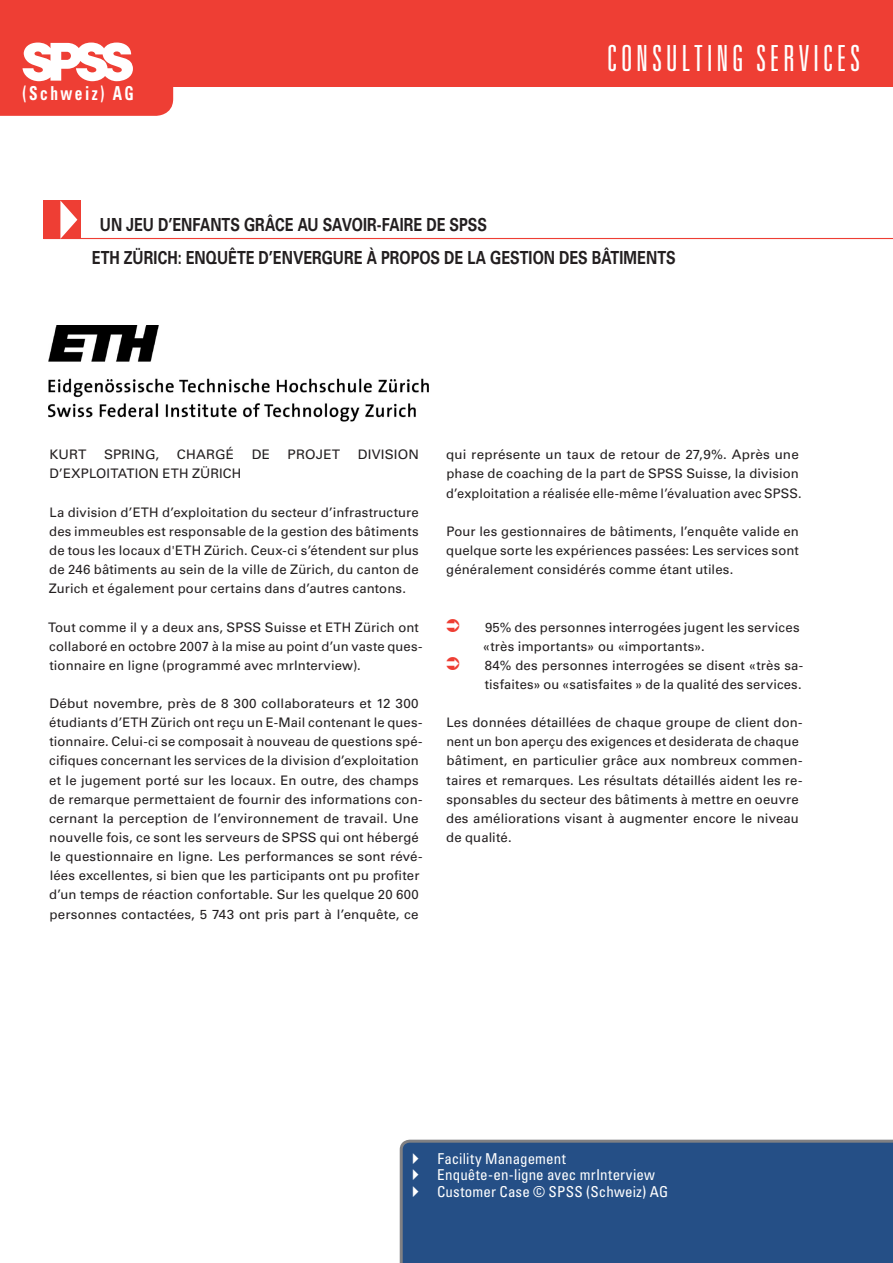
<style>
.page{position:relative;width:893px;height:1263px;background:#fff}
.page>*{position:absolute;margin:0;border:0;box-sizing:border-box;transform-origin:0 0}
.t1{font:300 ultra-condensed 36px "Univers LT Std";letter-spacing:.105em;color:#fff}
.t2{font:700 condensed 19.2px "Univers LT Std";letter-spacing:.16em;color:#fff;scale:.8 1}
.Haupttitel{font:700 18px "Univers LT Std";color:#231f20;scale:.8 1}
.t3{font:condensed 15px "Univers LT Std";letter-spacing:.01em;color:#fff}
.Brottext_normal{font:13.2px/19.2px "Univers LT Std";letter-spacing:.01em;color:#231f20}
</style>
<div class="page">
<div style="left:0;top:0;width:893px;height:87px;background:#ee3e34"></div>
<svg style="left:0;top:42px;width:173px;height:74px"></svg>
<div style="left:400px;top:1140px;width:493px;height:123px;background:#254f86"></div>
<img style="left:49px;top:325px;width:379px;height:97px">
<hr style="left:43px;top:238px;width:850px;height:1px;background:#ee3e34">
<div style="left:43px;top:201px;width:38px;height:38px;background:#ee3e34"></div>
<svg style="left:60px;top:201px;width:17px;height:38px"></svg>
<svg style="left:413px;top:1152px;width:5px;height:11px"></svg>
<svg style="left:413px;top:1169px;width:5px;height:27px"></svg>
<h2 class="t2" style="left:23px;top:82px;width:141px">(Schweiz) AG</h2>
<h1 class="t1" style="left:607px;top:40px;width:255px">CONSULTING SERVICES</h1>
<p class="Haupttitel" style="left:100px;top:214px;width:486px">UN JEU D’ENFANTS GRÂCE AU SAVOIR-FAIRE DE SPSS</p>
<p class="Haupttitel" style="left:92px;top:247px;width:731px">ETH ZÜRICH: ENQUÊTE D’ENVERGURE À PROPOS DE LA GESTION DES BÂTIMENTS</p>
<p class="Brottext_normal" style="left:49px;top:445px;width:39px">KURT</p>
<p class="Brottext_normal" style="left:104px;top:445px;width:57px">SPRING,</p>
<p class="Brottext_normal" style="left:177px;top:445px;width:59px">CHARGÉ</p>
<p class="Brottext_normal" style="left:252px;top:445px;width:20px">DE</p>
<p class="Brottext_normal" style="left:288px;top:445px;width:54px">PROJET</p>
<p class="Brottext_normal" style="left:358px;top:445px;width:63px">DIVISION</p>
<p class="Brottext_normal" style="left:50px;top:464px;width:193px">D’EXPLOITATION ETH ZÜRICH</p>
<p class="Brottext_normal" style="left:49px;top:502px;width:371px;text-align:justify">La division d’ETH d’exploitation du secteur d’infrastructure des immeubles est responsable de la gestion des bâtiments de tous les locaux d'ETH Zürich. Ceux-ci s’étendent sur plus de 246 bâtiments au sein de la ville de Zürich, du canton de Zurich et également pour certains dans d’autres cantons.</p>
<p class="Brottext_normal" style="left:48px;top:617px;width:376px">Tout comme il y a deux ans, SPSS Suisse et ETH Zürich ont collaboré en octobre 2007 à la mise au point d’un vaste ques&shy;tionnaire en ligne (programmé avec mrInterview).</p>
<p class="Brottext_normal" style="left:49px;top:694px;width:375px">Début novembre, près de 8 300 collaborateurs et 12 300 étudiants d’ETH Zürich ont reçu un E-Mail contenant le ques&shy;tionnaire. Celui-ci se composait à nouveau de questions spé&shy;cifiques concernant les services de la division d’exploitation et le jugement porté sur les locaux. En outre, des champs de remarque permettaient de fournir des informations con&shy;cernant la perception de l’environnement de travail. Une nouvelle fois, ce sont les serveurs de SPSS qui ont hébergé le questionnaire en ligne. Les performances se sont révé&shy;lées excellentes, si bien que les participants ont pu profiter d’un temps de réaction confortable. Sur les quelque 20 600 personnes contactées, 5 743 ont pris part à l’enquête, ce</p>
<p class="Brottext_normal" style="left:446px;top:445px;width:357px">qui représente un taux de retour de 27,9%. Après une phase de coaching de la part de SPSS Suisse, la division d’exploitation a réalisée elle-même l’évaluation avec SPSS.</p>
<p class="Brottext_normal" style="left:446px;top:522px;width:354px;text-align:justify">Pour les gestionnaires de bâtiments, l’enquête valide en quelque sorte les expériences passées: Les services sont généralement considérés comme étant utiles.</p>
<p class="Brottext_normal" style="left:483px;top:617px;width:318px">95% des personnes interrogées jugent les services «très importants» ou «importants».</p>
<p class="Brottext_normal" style="left:485px;top:655px;width:320px">84% des personnes interrogées se disent «très sa&shy;tisfaites» ou «satisfaites » de la qualité des services.</p>
<p class="Brottext_normal" style="left:446px;top:713px;width:358px">Les données détaillées de chaque groupe de client don&shy;nent un bon aperçu des exigences et desiderata de chaque bâtiment, en particulier grâce aux nombreux commen&shy;taires et remarques. Les résultats détaillés aident les re&shy;sponsables du secteur des bâtiments à mettre en oeuvre des améliorations visant à augmenter encore le niveau de qualité.</p>
<p class="t3" style="left:437px;top:1149px;width:130px">Facility Management</p>
<p class="t3" style="left:437px;top:1165px;width:219px">Enquête-en-ligne avec mrInterview</p>
<p class="t3" style="left:437px;top:1182px;width:233px">Customer Case © SPSS (Schweiz) AG</p>
</div>
